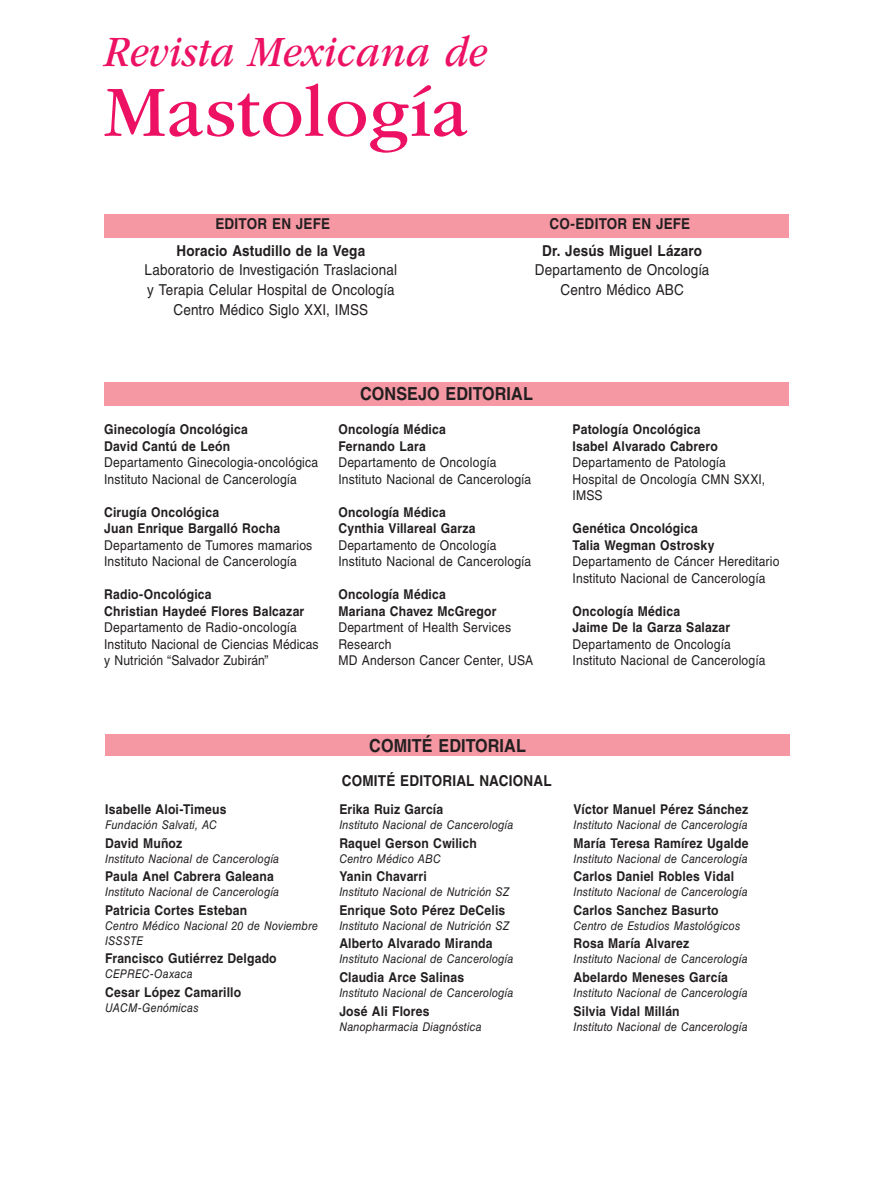
<style>
.page{position:relative;width:893px;height:1191px;background:#fff}
.page>*{position:absolute;margin:0;border:0;box-sizing:border-box;transform-origin:0 0}
.t1{font:75px "ITC Garamond Std";letter-spacing:.005em;color:#ec1163}
.t2{font:italic 45px "ITC Garamond Std";letter-spacing:.005em;color:#ec1163;scale:.9 1}
.ABSH{font:700 18px "Helvetica LT Std";letter-spacing:.005em;color:#231f20;scale:.9 1}
.TX{font:15px/19.5px "Helvetica LT Std";letter-spacing:.01em;color:#231f20;text-align:center;scale:.9 1}
.TX-2{font:700 15px "Helvetica LT Std";letter-spacing:.01em;color:#231f20;scale:.9 1}
.Ed_Sub{font:700 15px "Helvetica LT Std";letter-spacing:.015em;color:#231f20;scale:.9 1}
.Comite_author_name{font:700 13.5px "Helvetica LT Std";letter-spacing:.015em;color:#231f20;scale:.9 1}
.Editorial_Author{font:700 13.5px "Helvetica LT Std";letter-spacing:.015em;color:#231f20;scale:.9 1}
.Editorial_Author-2{font:13.5px/16.5px "Helvetica LT Std";letter-spacing:.01em;color:#231f20;scale:.9 1}
.Editorial_Designatio{font:13.5px/16.5px "Helvetica LT Std";letter-spacing:.015em;color:#231f20;scale:.9 1}
.Comite_desgination{font:italic 12px/15px "Helvetica LT Std";letter-spacing:.015em;color:#231f20;scale:.9 1}
</style>
<div class="page">
<div style="left:104px;top:382px;width:685px;height:24px;background:#f598a3"></div>
<div style="left:105px;top:734px;width:685px;height:22px;background:#f598a3"></div>
<div style="left:104px;top:214px;width:685px;height:24px;background:#f598a3"></div>
<p class="t2" style="left:104px;top:27px;width:427px">Revista Mexicana de</p>
<p class="t1" style="left:104px;top:71px;width:366px">Mastología</p>
<p class="TX-2" style="left:215px;top:215px;width:129px">EDITOR EN JEFE</p>
<p class="TX-2" style="left:549px;top:215px;width:158px">CO-EDITOR EN JEFE</p>
<p class="TX-2" style="left:176px;top:241px;width:211px">Horacio Astudillo de la Vega</p>
<p class="TX" style="left:145px;top:260px;width:282px">Laboratorio de Investigación Traslacional y Terapia Celular Hospital de Oncología<br>Centro Médico Siglo XXI, IMSS</p>
<p class="TX-2" style="left:542px;top:241px;width:179px">Dr. Jesús Miguel Lázaro</p>
<p class="TX" style="left:535px;top:260px;width:196px">Departamento de Oncología</p>
<p class="TX" style="left:561px;top:280px;width:138px">Centro Médico ABC</p>
<p class="Editorial_Author" style="left:104px;top:421px;width:161px">Ginecología Oncológica</p>
<p class="Editorial_Author" style="left:104px;top:438px;width:141px">David Cantú de León</p>
<p class="Editorial_Designatio" style="left:104px;top:454px;width:239px">Departamento Ginecologia-oncológica</p>
<p class="Editorial_Author-2" style="left:104px;top:470px;width:216px">Instituto Nacional de Cancerología</p>
<p class="Editorial_Author" style="left:104px;top:504px;width:129px">Cirugía Oncológica</p>
<p class="Editorial_Author" style="left:104px;top:520px;width:197px">Juan Enrique Bargalló Rocha</p>
<p class="Editorial_Designatio" style="left:104px;top:536px;width:233px">Departamento de Tumores mamarios</p>
<p class="Editorial_Author-2" style="left:104px;top:553px;width:216px">Instituto Nacional de Cancerología</p>
<p class="Editorial_Author" style="left:104px;top:586px;width:121px">Radio-Oncológica</p>
<p class="Editorial_Author" style="left:104px;top:603px;width:224px">Christian Haydeé Flores Balcazar</p>
<p class="Editorial_Designatio" style="left:104px;top:619px;width:216px">Departamento de Radio-oncología</p>
<p class="Editorial_Author-2" style="left:104px;top:635px;width:240px">Instituto Nacional de Ciencias Médicas y Nutrición “Salvador Zubirán”</p>
<p class="ABSH" style="left:360px;top:382px;width:194px">CONSEJO EDITORIAL</p>
<p class="Editorial_Author" style="left:338px;top:421px;width:121px">Oncología Médica</p>
<p class="Editorial_Author" style="left:338px;top:438px;width:99px">Fernando Lara</p>
<p class="Editorial_Designatio" style="left:338px;top:454px;width:177px">Departamento de Oncología</p>
<p class="Editorial_Author-2" style="left:338px;top:470px;width:216px">Instituto Nacional de Cancerología</p>
<p class="Editorial_Author" style="left:338px;top:504px;width:121px">Oncología Médica</p>
<p class="Editorial_Author" style="left:338px;top:520px;width:154px">Cynthia Villareal Garza</p>
<p class="Editorial_Designatio" style="left:338px;top:536px;width:177px">Departamento de Oncología</p>
<p class="Editorial_Author-2" style="left:338px;top:553px;width:216px">Instituto Nacional de Cancerología</p>
<p class="Editorial_Author" style="left:338px;top:586px;width:121px">Oncología Médica</p>
<p class="Editorial_Author" style="left:338px;top:603px;width:177px">Mariana Chavez McGregor</p>
<p class="Editorial_Designatio" style="left:338px;top:619px;width:193px">Department of Health Services<br>Research</p>
<p class="Editorial_Designatio" style="left:338px;top:652px;width:218px">MD Anderson Cancer Center, USA</p>
<p class="Editorial_Author" style="left:573px;top:421px;width:144px">Patología Oncológica</p>
<p class="Editorial_Author" style="left:573px;top:438px;width:163px">Isabel Alvarado Cabrero</p>
<p class="Editorial_Designatio" style="left:573px;top:454px;width:172px">Departamento de Patología</p>
<p class="Editorial_Author-2" style="left:573px;top:470px;width:216px">Hospital de Oncología CMN SXXI,<br>IMSS</p>
<p class="Editorial_Author" style="left:573px;top:520px;width:141px">Genética Oncológica</p>
<p class="Editorial_Author" style="left:573px;top:537px;width:159px">Talia Wegman Ostrosky</p>
<p class="Editorial_Designatio" style="left:573px;top:553px;width:231px">Departamento de Cáncer Hereditario</p>
<p class="Editorial_Author-2" style="left:573px;top:569px;width:216px">Instituto Nacional de Cancerología</p>
<p class="Editorial_Author" style="left:573px;top:603px;width:121px">Oncología Médica</p>
<p class="Editorial_Author" style="left:573px;top:619px;width:177px">Jaime De la Garza Salazar</p>
<p class="Editorial_Designatio" style="left:573px;top:635px;width:177px">Departamento de Oncología</p>
<p class="Editorial_Author-2" style="left:573px;top:652px;width:216px">Instituto Nacional de Cancerología</p>
<p class="Comite_author_name" style="left:105px;top:801px;width:136px">Isabelle Aloi-Timeus</p>
<p class="Comite_desgination" style="left:105px;top:817px;width:126px">Fundación Salvati, AC</p>
<p class="Comite_author_name" style="left:105px;top:834px;width:87px">David Muñoz</p>
<p class="Comite_desgination" style="left:105px;top:850px;width:195px">Instituto Nacional de Cancerología</p>
<p class="Comite_author_name" style="left:105px;top:868px;width:189px">Paula Anel Cabrera Galeana</p>
<p class="Comite_desgination" style="left:105px;top:884px;width:195px">Instituto Nacional de Cancerología</p>
<p class="Comite_author_name" style="left:105px;top:901px;width:159px">Patricia Cortes Esteban</p>
<p class="Comite_desgination" style="left:105px;top:918px;width:238px">Centro Médico Nacional 20 de Noviembre<br>ISSSTE</p>
<p class="Comite_author_name" style="left:105px;top:950px;width:192px">Francisco Gutiérrez Delgado</p>
<p class="Comite_desgination" style="left:105px;top:966px;width:99px">CEPREC-Oaxaca</p>
<p class="Comite_author_name" style="left:105px;top:984px;width:153px">Cesar López Camarillo</p>
<p class="Comite_desgination" style="left:105px;top:1000px;width:106px">UACM-Genómicas</p>
<p class="ABSH" style="left:369px;top:734px;width:176px">COMITÉ EDITORIAL</p>
<p class="Ed_Sub" style="left:342px;top:771px;width:235px">COMITÉ EDITORIAL NACIONAL</p>
<p class="Comite_author_name" style="left:339px;top:801px;width:117px">Erika Ruiz García</p>
<p class="Comite_desgination" style="left:339px;top:817px;width:195px">Instituto Nacional de Cancerología</p>
<p class="Comite_author_name" style="left:339px;top:834px;width:154px">Raquel Gerson Cwilich</p>
<p class="Comite_desgination" style="left:339px;top:850px;width:115px">Centro Médico ABC</p>
<p class="Comite_author_name" style="left:339px;top:868px;width:99px">Yanin Chavarri</p>
<p class="Comite_desgination" style="left:339px;top:884px;width:190px">Instituto Nacional de Nutrición SZ</p>
<p class="Comite_author_name" style="left:339px;top:901px;width:186px">Enrique Soto Pérez DeCelis</p>
<p class="Comite_desgination" style="left:339px;top:918px;width:190px">Instituto Nacional de Nutrición SZ</p>
<p class="Comite_author_name" style="left:339px;top:935px;width:172px">Alberto Alvarado Miranda</p>
<p class="Comite_desgination" style="left:339px;top:951px;width:195px">Instituto Nacional de Cancerología</p>
<p class="Comite_author_name" style="left:339px;top:969px;width:140px">Claudia Arce Salinas</p>
<p class="Comite_desgination" style="left:339px;top:985px;width:195px">Instituto Nacional de Cancerología</p>
<p class="Comite_author_name" style="left:339px;top:1002px;width:102px">José Ali Flores</p>
<p class="Comite_desgination" style="left:339px;top:1019px;width:160px">Nanopharmacia Diagnóstica</p>
<p class="Comite_author_name" style="left:573px;top:801px;width:196px">Víctor Manuel Pérez Sánchez</p>
<p class="Comite_desgination" style="left:573px;top:817px;width:195px">Instituto Nacional de Cancerología</p>
<p class="Comite_author_name" style="left:573px;top:834px;width:196px">María Teresa Ramírez Ugalde</p>
<p class="Comite_desgination" style="left:573px;top:850px;width:195px">Instituto Nacional de Cancerología</p>
<p class="Comite_author_name" style="left:573px;top:868px;width:180px">Carlos Daniel Robles Vidal</p>
<p class="Comite_desgination" style="left:573px;top:884px;width:195px">Instituto Nacional de Cancerología</p>
<p class="Comite_author_name" style="left:573px;top:901px;width:163px">Carlos Sanchez Basurto</p>
<p class="Comite_desgination" style="left:573px;top:918px;width:187px">Centro de Estudios Mastológicos</p>
<p class="Comite_author_name" style="left:573px;top:935px;width:130px">Rosa María Alvarez</p>
<p class="Comite_desgination" style="left:573px;top:951px;width:195px">Instituto Nacional de Cancerología</p>
<p class="Comite_author_name" style="left:573px;top:969px;width:173px">Abelardo Meneses García</p>
<p class="Comite_desgination" style="left:573px;top:985px;width:195px">Instituto Nacional de Cancerología</p>
<p class="Comite_author_name" style="left:573px;top:1002px;width:119px">Silvia Vidal Millán</p>
<p class="Comite_desgination" style="left:573px;top:1019px;width:195px">Instituto Nacional de Cancerología</p>
</div>
